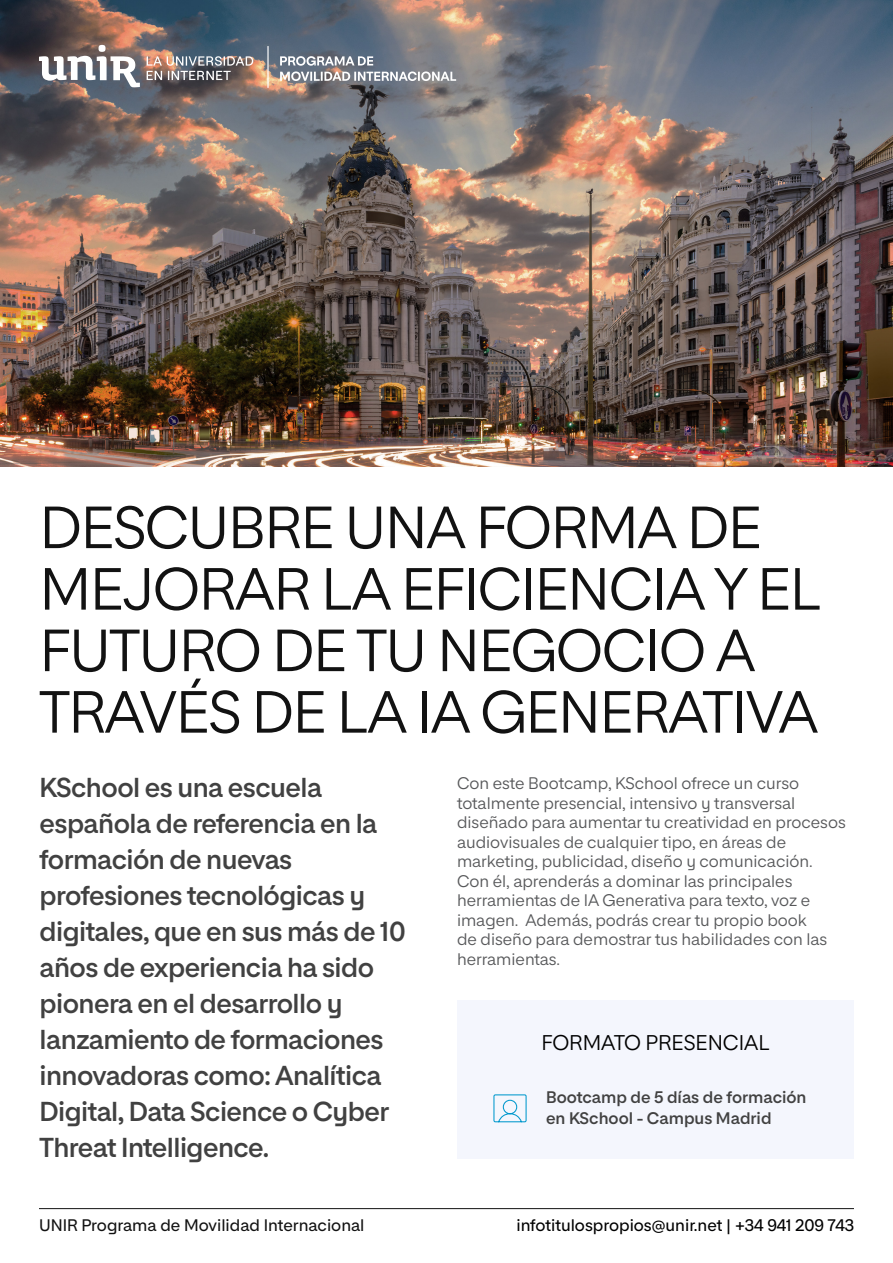
<style>
.page{position:relative;width:893px;height:1263px;background:#fff}
.page>*{position:absolute;margin:0;border:0;box-sizing:border-box;transform-origin:0 0}
._1_2_Título_S{font:58.5px/61.5px "Proeduca Sans";letter-spacing:-.02em;color:#121212}
._1_5_Entradilla_-_INTERNACIONAL{font:600 27px/36px "Proeduca Sans";letter-spacing:-.02em;color:#414141}
.t1{font:21px "Proeduca Sans";color:#000}
.párrafo{font:16.5px/19.5px "Proeduca Sans";color:#57585a}
._2_1_Texto_-_INTERNACIONAL{font:600 16.5px/21px "Proeduca Sans";color:#414141}
._2_1_Texto{font:500 16.5px "Proeduca Sans";color:#000001}
._2_1_Texto-2{font:500 16.5px "Proeduca Sans";color:#121212}
</style>
<div class="page">
<img style="left:0;top:0;width:893px;height:467px">
<svg style="left:280px;top:56px;width:176px;height:25px;background:#969aa1"></svg>
<hr style="left:267px;top:46px;width:2px;height:42px;background:#fff">
<svg style="left:39px;top:45px;width:101px;height:43px"></svg>
<svg style="left:147px;top:56px;width:106px;height:24px;background:#918583"></svg>
<hr style="left:39px;top:1208px;width:815px;height:1px;background:#121212">
<div style="left:457px;top:1001px;width:397px;height:158px;background:#f4f6fd"></div>
<svg style="left:493px;top:1094px;width:34px;height:29px"></svg>
<p class="_1_2_Título_S" style="left:40px;top:496px;width:782px">DESCUBRE UNA FORMA DE<br>MEJORAR LA EFICIENCIA Y EL<br>FUTURO DE TU NEGOCIO A<br>TRAVÉS DE LA IA GENERATIVA</p>
<p class="_1_5_Entradilla_-_INTERNACIONAL" style="left:40px;top:770px;width:368px">KSchool es una escuela española de referencia en la formación de nuevas profesiones tecnológicas y digitales, que en sus más de 10 años de experiencia ha sido pionera en el desarrollo y lanzamiento de formaciones innovadoras como: Analítica<br>Digital, Data Science o Cyber<br>Threat Intelligence.</p>
<p class="párrafo" style="left:457px;top:773px;width:390px">Con este Bootcamp, KSchool ofrece un curso totalmente presencial, intensivo y transversal diseñado para aumentar tu creatividad en procesos audiovisuales de cualquier tipo, en áreas de marketing, publicidad, diseño y comunicación.<br>Con él, aprenderás a dominar las principales herramientas de IA Generativa para texto, voz e imagen. Además, podrás crear tu propio book<br>de diseño para demostrar tus habilidades con las herramientas.</p>
<p class="t1" style="left:541px;top:1029px;width:229px">FORMATO PRESENCIAL</p>
<p class="_2_1_Texto_-_INTERNACIONAL" style="left:546px;top:1086px;width:262px">Bootcamp de 5 días de formación en KSchool - Campus Madrid</p>
<p class="_2_1_Texto-2" style="left:39px;top:1215px;width:327px">UNIR Programa de Movilidad Internacional</p>
<p class="_2_1_Texto" style="left:516px;top:1215px;width:339px">infotitulospropios@unir.net | +34 941 209 743</p>
</div>
